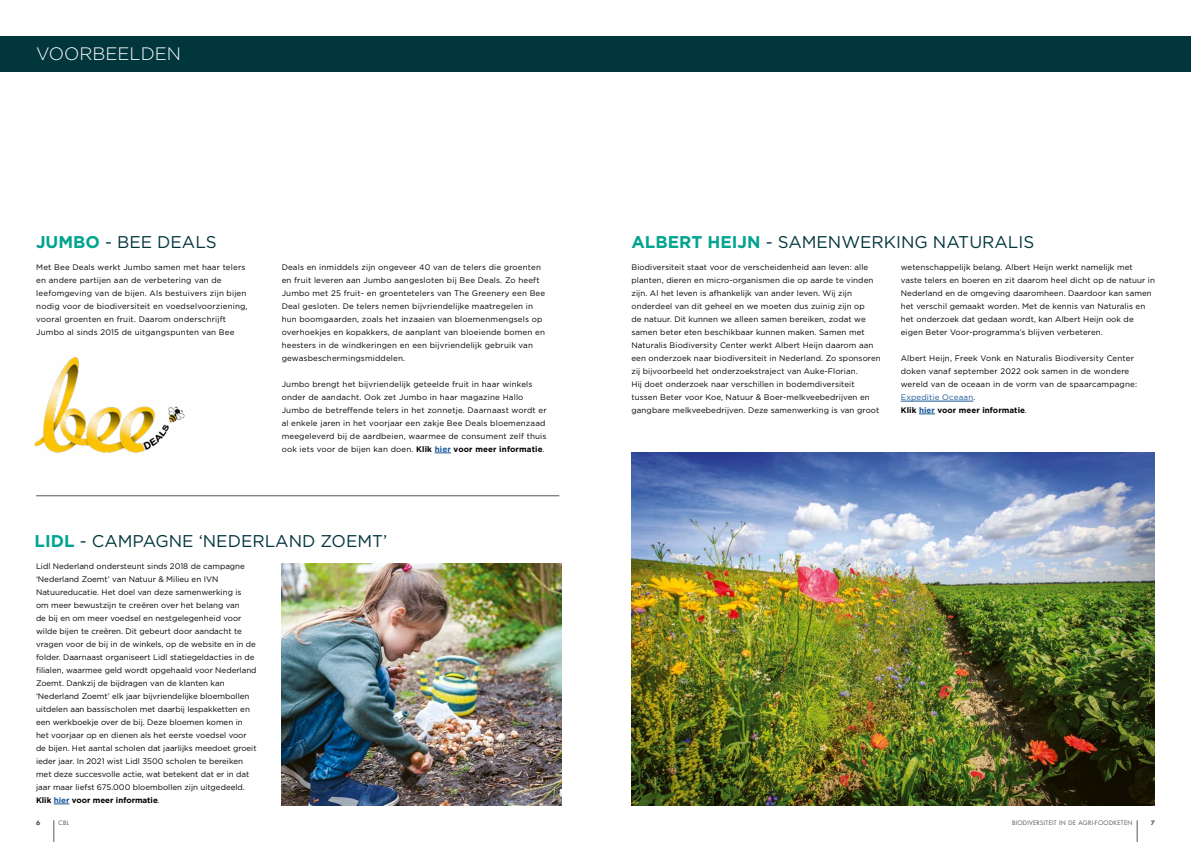
<style>
.page{position:relative;width:1191px;height:842px;background:#fff}
.page>*{position:absolute;margin:0;border:0;box-sizing:border-box;transform-origin:0 0}
.t1{font:300 18px "Gotham";color:#fff}
.t2{font:17px "Gotham";color:#02363d}
.t3{font:8px/13px "Gotham";letter-spacing:.01em;color:#000}
.t4{font:6px "Futura LT";letter-spacing:.05em;color:#555756}
.t5{font:700 6px "Futura LT";color:#555756}
.s1{font-weight:700;color:#00a48f}
.s2{font-weight:700}
.s3{font-weight:700;color:#1b5899}
.s4{font-style:italic}
.s5{color:#1b5899}
</style>
<div class="page">
<svg style="left:54px;top:820px;width:1px;height:22px"></svg>
<svg style="left:1136px;top:820px;width:1px;height:22px"></svg>
<img style="left:282px;top:563px;width:279px;height:243px">
<img style="left:631px;top:452px;width:524px;height:354px">
<div style="left:0;top:36px;width:595px;height:35px;background:#02363d"></div>
<div style="left:595px;top:36px;width:596px;height:35px;background:#02363d"></div>
<svg style="left:54px;top:804px;width:15px;height:1px"></svg>
<hr style="left:900px;top:401px;width:73px;height:1px;background:#1b5899">
<svg style="left:919px;top:414px;width:16px;height:1px"></svg>
<img style="left:34px;top:357px;width:151px;height:96px">
<svg style="left:435px;top:453px;width:16px;height:1px"></svg>
<hr style="left:36px;top:495px;width:523px;height:1px;background:#555756">
<h1 class="t1" style="left:36px;top:42px;width:147px">VOORBEELDEN</h1>
<h2 class="t2" style="left:36px;top:231px;width:182px"><span class="s1">JUMBO</span> - BEE DEALS</h2>
<p class="t3" style="left:36px;top:261px;width:213px">Met Bee Deals werkt Jumbo samen met haar telers en andere partijen aan de verbetering van de leefomgeving van de bijen. Als bestuivers zijn bijen nodig voor de biodiversiteit en voedselvoorziening, vooral groenten en fruit. Daarom onderschrijft Jumbo al sinds 2015 de uitgangspunten van Bee</p>
<p class="t3" style="left:282px;top:261px;width:265px">Deals en inmiddels zijn ongeveer 40 van de telers die groenten en fruit leveren aan Jumbo aangesloten bij Bee Deals. Zo heeft Jumbo met 25 fruit- en groentetelers van The Greenery een Bee Deal gesloten. De telers nemen bijvriendelijke maatregelen in hun boomgaarden, zoals het inzaaien van bloemenmengsels op overhoekjes en kopakkers, de aanplant van bloeiende bomen en heesters in de windkeringen en een bijvriendelijk gebruik van gewasbeschermingsmiddelen.</p>
<p class="t3" style="left:282px;top:378px;width:266px">Jumbo brengt het bijvriendelijk geteelde fruit in haar winkels onder de aandacht. Ook zet Jumbo in haar magazine Hallo Jumbo de betreffende telers in het zonnetje. Daarnaast wordt er al enkele jaren in het voorjaar een zakje Bee Deals bloemenzaad meegeleverd bij de aardbeien, waarmee de consument zelf thuis ook iets voor de bijen kan doen. <span class="s2">Klik</span> <span class="s3">hier</span> <span class="s2">voor meer informatie</span><span class="s4">.</span></p>
<h2 class="t2" style="left:35px;top:530px;width:354px"><span class="s1">LIDL</span> - CAMPAGNE ‘NEDERLAND ZOEMT’</h2>
<p class="t3" style="left:36px;top:560px;width:222px">Lidl Nederland ondersteunt sinds 2018 de campagne ‘Nederland Zoemt’ van Natuur &amp; Milieu en IVN Natuureducatie. Het doel van deze samenwerking is<br>om meer bewustzijn te creëren over het belang van<br>de bij en om meer voedsel en nestgelegenheid voor wilde bijen te creëren. Dit gebeurt door aandacht te vragen voor de bij in de winkels, op de website en in de folder. Daarnaast organiseert Lidl statiegeldacties in de filialen, waarmee geld wordt opgehaald voor Nederland Zoemt. Dankzij de bijdragen van de klanten kan ‘Nederland Zoemt’ elk jaar bijvriendelijke bloembollen uitdelen aan bassischolen met daarbij lespakketten en een werkboekje over de bij. Deze bloemen komen in het voorjaar op en dienen als het eerste voedsel voor de bijen. Het aantal scholen dat jaarlijks meedoet groeit ieder jaar. In 2021 wist Lidl 3500 scholen te bereiken met deze succesvolle actie, wat betekent dat er in dat jaar maar liefst 675.000 bloembollen zijn uitgedeeld.<br><span class="s2">Klik</span> <span class="s3">hier</span> <span class="s2">voor meer informatie</span><span class="s4">.</span></p>
<h2 class="t2" style="left:631px;top:231px;width:404px"><span class="s1">ALBERT HEIJN</span> - SAMENWERKING NATURALIS</h2>
<p class="t3" style="left:631px;top:261px;width:251px">Biodiversiteit staat voor de verscheidenheid aan leven: alle planten, dieren en micro-organismen die op aarde te vinden zijn. Al het leven is afhankelijk van ander leven. Wij zijn onderdeel van dit geheel en we moeten dus zuinig zijn op<br>de natuur. Dit kunnen we alleen samen bereiken, zodat we samen beter eten beschikbaar kunnen maken. Samen met Naturalis Biodiversity Center werkt Albert Heijn daarom aan een onderzoek naar biodiversiteit in Nederland. Zo sponsoren zij bijvoorbeeld het onderzoekstraject van Auke-Florian.<br>Hij doet onderzoek naar verschillen in bodemdiversiteit tussen Beter voor Koe, Natuur &amp; Boer-melkveebedrijven en gangbare melkveebedrijven. Deze samenwerking is van groot</p>
<p class="t3" style="left:900px;top:261px;width:256px">wetenschappelijk belang. Albert Heijn werkt namelijk met vaste telers en boeren en zit daarom heel dicht op de natuur in Nederland en de omgeving daaromheen. Daardoor kan samen het verschil gemaakt worden. Met de kennis van Naturalis en het onderzoek dat gedaan wordt, kan Albert Heijn ook de eigen Beter Voor-programma’s blijven verbeteren.</p>
<p class="t3" style="left:900px;top:352px;width:238px">Albert Heijn, Freek Vonk en Naturalis Biodiversity Center doken vanaf september 2022 ook samen in de wondere wereld van de oceaan in de vorm van de spaarcampagne:<br><span class="s5">Expeditie Oceaan</span>.<br><span class="s2">Klik</span> <span class="s3">hier</span> <span class="s2">voor meer informatie</span><span class="s4">.</span></p>
<p class="t5" style="left:36px;top:819px;width:6px">6</p>
<p class="t4" style="left:58px;top:819px;width:12px">CBL</p>
<p class="t4" style="left:1012px;top:819px;width:122px">BIODIVERSITEIT IN DE AGRI-FOODKETEN</p>
<p class="t5" style="left:1150px;top:819px;width:6px">7</p>
</div>
